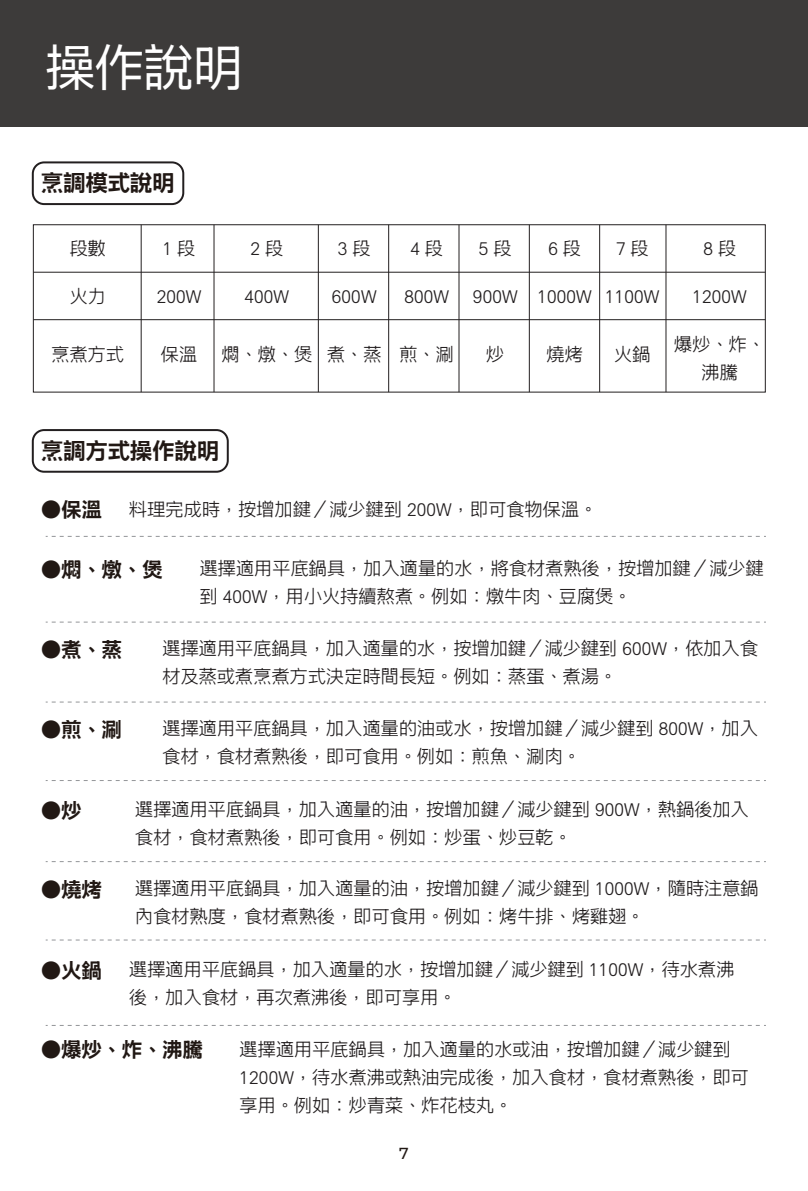
<style>
.page{position:relative;width:808px;height:1191px;background:#fff}
.page>*{position:absolute;margin:0;border:0;box-sizing:border-box;transform-origin:0 0}
.t1{font:49.2px "ARVFJX Hei B5 Wr W";color:#fff}
.t2{font:22px "ARVFJX Hei B5 Wr W";letter-spacing:.01em;color:#211814}
.t3{font:20px "ARVFJX Hei B5 Wr W";letter-spacing:.01em;color:#211814}
.t4{font:18px/28px "ARVFJX Hei B5 Wr W";letter-spacing:.01em;color:#231f20}
.t5{font:500 16px "Montserrat";color:#211814}
</style>
<div class="page">
<div style="left:0;top:0;width:808px;height:126px;background:#3d3b3a"></div>
<div style="left:32px;top:161px;width:152px;height:44px;border:2px solid #231f20;border-radius:11px"></div>
<div style="left:32px;top:429px;width:197px;height:44px;border:2px solid #231f20;border-radius:11px"></div>
<svg style="left:46px;top:536px;width:720px;height:1px"></svg>
<svg style="left:46px;top:621px;width:720px;height:1px"></svg>
<svg style="left:46px;top:701px;width:720px;height:1px"></svg>
<svg style="left:46px;top:780px;width:720px;height:1px"></svg>
<svg style="left:46px;top:861px;width:720px;height:1px"></svg>
<svg style="left:46px;top:939px;width:720px;height:1px"></svg>
<svg style="left:46px;top:1025px;width:720px;height:1px"></svg>
<div style="left:33px;top:224px;width:733px;height:168px;border:1px solid #231f20"></div>
<hr style="left:33px;top:319px;width:732px;height:1px;background:#231f20">
<hr style="left:33px;top:272px;width:732px;height:1px;background:#231f20">
<hr style="left:665px;top:225px;width:1px;height:167px;background:#231f20">
<hr style="left:599px;top:225px;width:1px;height:167px;background:#231f20">
<hr style="left:529px;top:225px;width:1px;height:167px;background:#231f20">
<hr style="left:458px;top:225px;width:1px;height:167px;background:#231f20">
<hr style="left:388px;top:225px;width:1px;height:167px;background:#231f20">
<hr style="left:318px;top:225px;width:1px;height:167px;background:#231f20">
<hr style="left:213px;top:225px;width:1px;height:167px;background:#231f20">
<hr style="left:141px;top:225px;width:1px;height:167px;background:#231f20">
<h1 class="t1" style="left:46px;top:40px;width:198px">操作說明</h1>
<p class="t2" style="left:41px;top:171px;width:135px">烹調模式說明</p>
<p class="t4" style="left:70px;top:235px;width:38px">段數</p>
<p class="t4" style="left:70px;top:282px;width:38px">火力</p>
<p class="t4" style="left:52px;top:341px;width:74px">烹煮方式</p>
<p class="t4" style="left:163px;top:235px;width:34px">1 段</p>
<p class="t4" style="left:157px;top:282px;width:46px">200W</p>
<p class="t4" style="left:161px;top:341px;width:38px">保溫</p>
<p class="t4" style="left:251px;top:235px;width:34px">2 段</p>
<p class="t4" style="left:245px;top:282px;width:46px">400W</p>
<p class="t4" style="left:338px;top:235px;width:34px">3 段</p>
<p class="t4" style="left:332px;top:282px;width:46px">600W</p>
<p class="t4" style="left:221px;top:341px;width:92px">燜、燉、煲</p>
<p class="t4" style="left:327px;top:341px;width:56px">煮、蒸</p>
<p class="t4" style="left:410px;top:235px;width:34px">4 段</p>
<p class="t4" style="left:404px;top:282px;width:46px">800W</p>
<p class="t4" style="left:399px;top:341px;width:56px">煎、涮</p>
<p class="t4" style="left:479px;top:235px;width:34px">5 段</p>
<p class="t4" style="left:473px;top:282px;width:46px">900W</p>
<p class="t4" style="left:486px;top:341px;width:19px">炒</p>
<p class="t4" style="left:548px;top:235px;width:34px">6 段</p>
<p class="t4" style="left:537px;top:282px;width:56px">1000W</p>
<p class="t4" style="left:616px;top:235px;width:34px">7 段</p>
<p class="t4" style="left:605px;top:282px;width:56px">1100W</p>
<p class="t4" style="left:546px;top:341px;width:38px">燒烤</p>
<p class="t4" style="left:614px;top:341px;width:38px">火鍋</p>
<p class="t4" style="left:703px;top:235px;width:34px">8 段</p>
<p class="t4" style="left:692px;top:282px;width:56px">1200W</p>
<p class="t4" style="left:674px;top:331px;width:92px;text-align:center">爆炒、炸、沸騰</p>
<p class="t2" style="left:41px;top:439px;width:179px">烹調方式操作說明</p>
<p class="t3" style="left:41px;top:499px;width:62px">●保溫</p>
<p class="t4" style="left:129px;top:496px;width:470px">料理完成時，按增加鍵／減少鍵到 200W，即可食物保溫。</p>
<p class="t3" style="left:41px;top:558px;width:123px">●燜、燉、煲</p>
<p class="t4" style="left:200px;top:555px;width:565px">選擇適用平底鍋具，加入適量的水，將食材煮熟後，按增加鍵／減少鍵到 400W，用小火持續熬煮。例如：燉牛肉、豆腐煲。</p>
<p class="t3" style="left:41px;top:638px;width:82px">●煮、蒸</p>
<p class="t4" style="left:162px;top:635px;width:597px">選擇適用平底鍋具，加入適量的水，按增加鍵／減少鍵到 600W，依加入食材及蒸或煮烹煮方式決定時間長短。例如：蒸蛋、煮湯。</p>
<p class="t3" style="left:41px;top:718px;width:82px">●煎、涮</p>
<p class="t4" style="left:162px;top:715px;width:597px">選擇適用平底鍋具，加入適量的油或水，按增加鍵／減少鍵到 800W，加入食材，食材煮熟後，即可食用。例如：煎魚、涮肉。</p>
<p class="t3" style="left:41px;top:799px;width:42px">●炒</p>
<p class="t4" style="left:135px;top:796px;width:615px">選擇適用平底鍋具，加入適量的油，按增加鍵／減少鍵到 900W，熱鍋後加入食材，食材煮熟後，即可食用。例如：炒蛋、炒豆乾。</p>
<p class="t3" style="left:41px;top:878px;width:62px">●燒烤</p>
<p class="t4" style="left:135px;top:874px;width:625px">選擇適用平底鍋具，加入適量的油，按增加鍵／減少鍵到 1000W，隨時注意鍋內食材熟度，食材煮熟後，即可食用。例如：烤牛排、烤雞翅。</p>
<p class="t3" style="left:41px;top:959px;width:62px">●火鍋</p>
<p class="t4" style="left:129px;top:956px;width:607px">選擇適用平底鍋具，加入適量的水，按增加鍵／減少鍵到 1100W，待水煮沸後，加入食材，再次煮沸後，即可享用。</p>
<p class="t3" style="left:41px;top:1039px;width:163px">●爆炒、炸、沸騰</p>
<p class="t4" style="left:240px;top:1035px;width:511px">選擇適用平底鍋具，加入適量的水或油，按增加鍵／減少鍵到<br>1200W，待水煮沸或熱油完成後，加入食材，食材煮熟後，即可享用。例如：炒青菜、炸花枝丸。</p>
<p class="t5" style="left:399px;top:1142px;width:11px">7</p>
</div>
